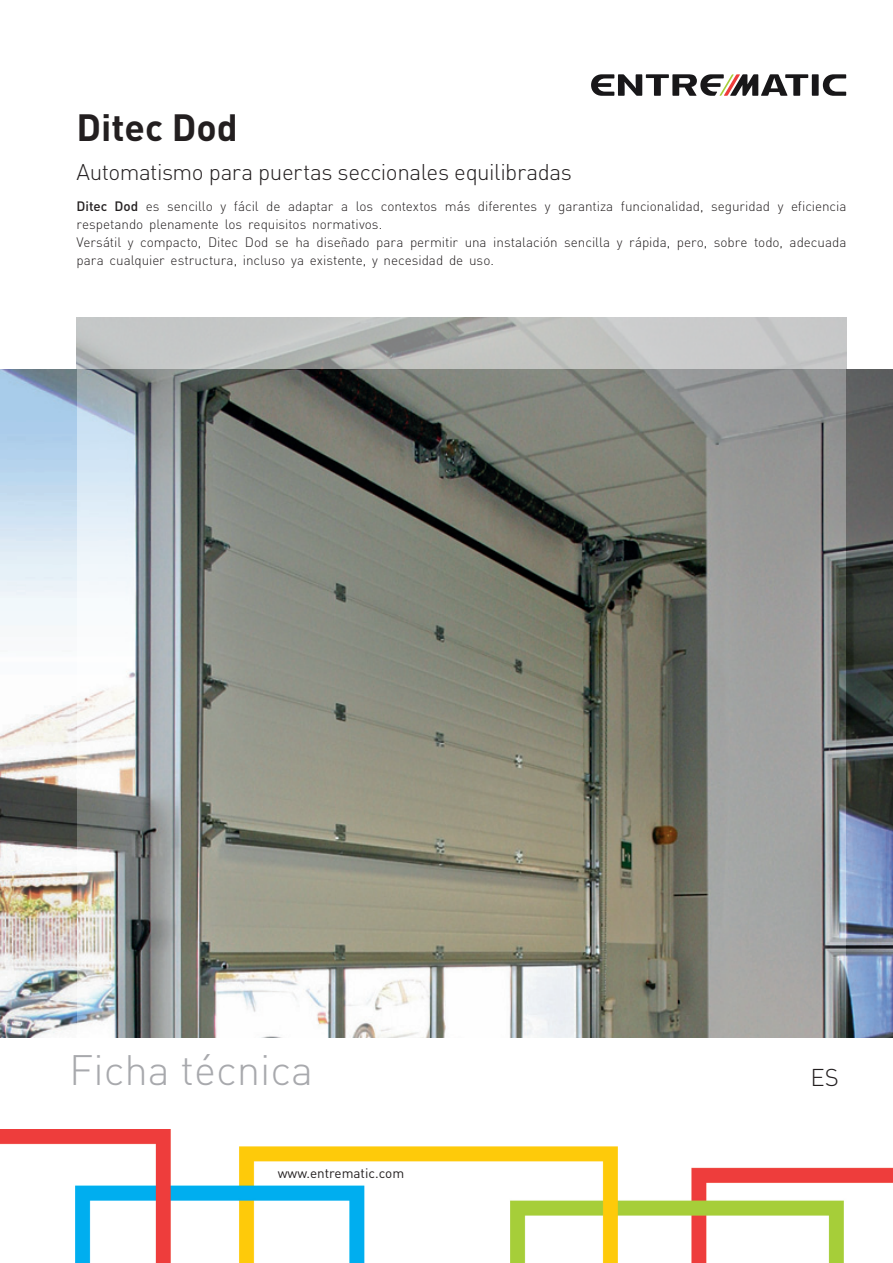
<style>
.page{position:relative;width:893px;height:1263px;background:#fff}
.page>*{position:absolute;margin:0;border:0;box-sizing:border-box;transform-origin:0 0}
.t1{font:300 42px "DIN Pro";color:#a8a9ad}
.t2{font:700 37.5px "DIN Pro";color:#231f20}
.t3{font:300 24px "DIN Pro";color:#231f20}
.Subheading_12_-15{font:300 22.5px "DIN Pro";letter-spacing:-.02em;color:#231f20}
.Bodytext_9_-15{font:300 13.5px/18px "DIN Pro";letter-spacing:-.005em;color:#231f20}
.t4{font:13.5px "DIN Pro";color:#231f20}
.s1{font-weight:500}
</style>
<div class="page">
<img style="left:0;top:1129px;width:893px;height:134px">
<svg style="left:823px;top:74px;width:23px;height:22px"></svg>
<div style="left:812px;top:74px;width:7px;height:22px;background:#181719"></div>
<svg style="left:591px;top:74px;width:217px;height:22px"></svg>
<img style="left:77px;top:370px;width:769px;height:668px">
<img style="left:77px;top:317px;width:769px;height:53px">
<img style="left:0;top:370px;width:77px;height:668px">
<img style="left:846px;top:370px;width:47px;height:668px">
<p class="t2" style="left:77px;top:102px;width:163px">Ditec Dod</p>
<p class="Subheading_12_-15" style="left:77px;top:157px;width:497px">Automatismo para puertas seccionales equilibradas</p>
<p class="Bodytext_9_-15" style="left:77px;top:197px;width:771px"><span class="s1">Ditec Dod</span> es sencillo y fácil de adaptar a los contextos más diferentes y garantiza funcionalidad, seguridad y eficiencia respetando plenamente los requisitos normativos.</p>
<p class="Bodytext_9_-15" style="left:77px;top:233px;width:771px">Versátil y compacto, Ditec Dod se ha diseñado para permitir una instalación sencilla y rápida, pero, sobre todo, adecuada para cualquier estructura, incluso ya existente, y necesidad de uso.</p>
<p class="t1" style="left:69px;top:1041px;width:245px">Ficha técnica</p>
<p class="t4" style="left:278px;top:1163px;width:128px">www.entrematic.com</p>
<p class="t3" style="left:810px;top:1061px;width:30px">ES</p>
</div>
